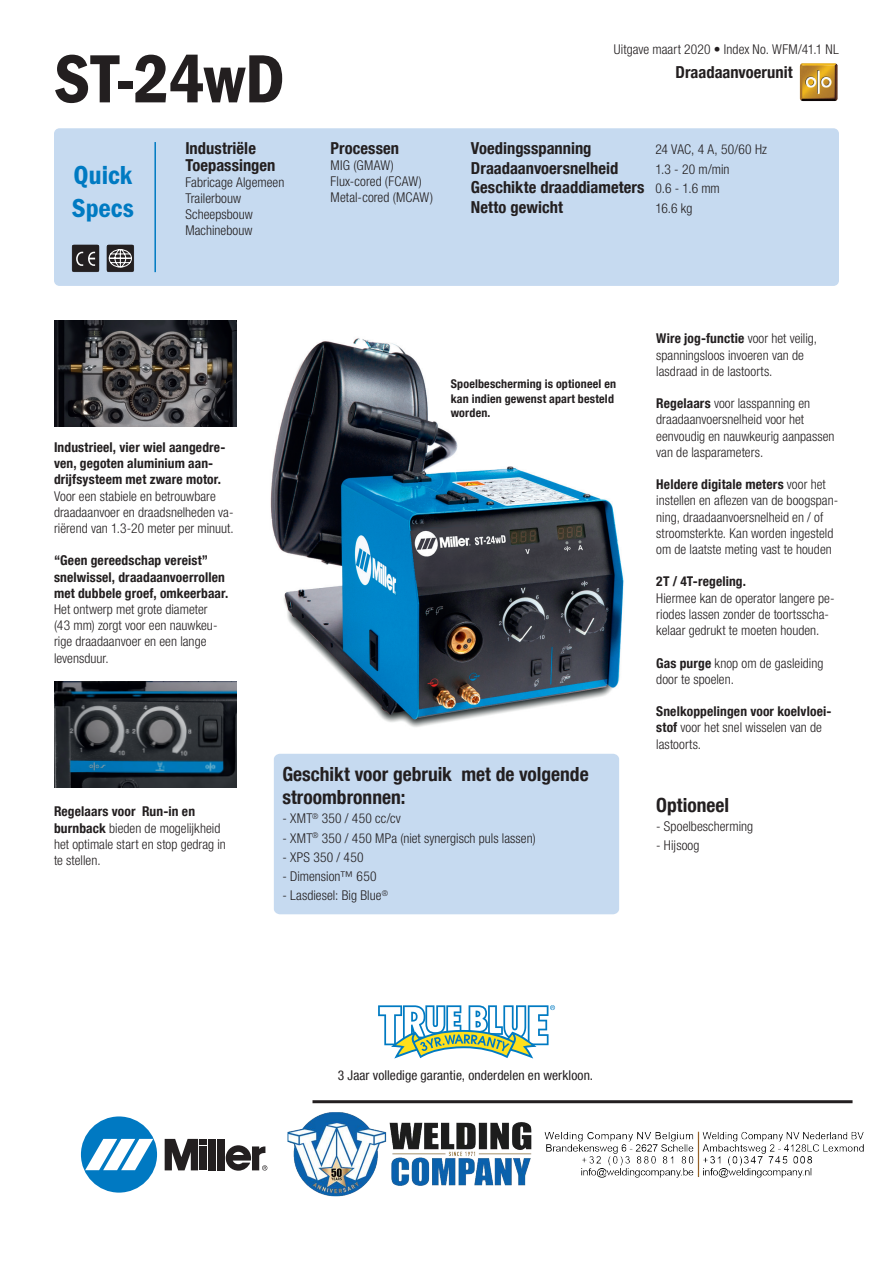
<style>
.page{position:relative;width:893px;height:1263px;background:#fff}
.page>*{position:absolute;margin:0;border:0;box-sizing:border-box;transform-origin:0 0}
.t1{font:70.5px "ITC Franklin Gothic Std Dm Cd";letter-spacing:-.005em;color:#231f20}
.t2{font:27px/32.4px "ITC Franklin Gothic Std Dm Cd";color:#007ac2}
.t3{font:700 condensed 19.5px/23.4px "Helvetica Neue LT Com";color:#231f20}
.t4{font:700 condensed 16.5px/16.8px "Helvetica Neue LT Com";color:#231f20}
.t5{font:300 condensed 13.5px/16.2px "Helvetica Neue LT Com";letter-spacing:.005em;color:#231f20}
.t6{font:700 condensed 13.5px/16.2px "Helvetica Neue LT Com";letter-spacing:.01em;color:#231f20}
.t7{font:condensed 13.5px "Helvetica";letter-spacing:-.01em;color:#231f20}
.t8{font:condensed 13.5px "Helvetica Neue LT Com";letter-spacing:.005em;color:#231f20}
.t9{font:300 condensed 13.5px "Helvetica Neue LT Com";letter-spacing:.025em;color:#231f20}
.t10{font:700 condensed 12px/14.4px "Helvetica Neue LT Com";letter-spacing:.015em;color:#231f20}
.s1{font-weight:300;font-size:13.5px}
.s2{font-weight:700}
</style>
<div class="page">
<img style="left:270px;top:338px;width:354px;height:389px">
<img style="left:800px;top:63px;width:38px;height:38px">
<div style="left:54px;top:128px;width:785px;height:158px;background:#c6daf0;border-radius:5px"></div>
<hr style="left:154px;top:142px;width:2px;height:130px;background:#007ac2">
<svg style="left:378px;top:1005px;width:177px;height:53px"></svg>
<div style="left:81px;top:1116px;width:76px;height:76px;background:#0079c2;border-radius:50%"></div>
<svg style="left:85px;top:1139px;width:68px;height:31px"></svg>
<div style="left:209px;top:1139px;width:7px;height:31px;background:#231f20"></div>
<div style="left:218px;top:1139px;width:7px;height:31px;background:#231f20"></div>
<svg style="left:165px;top:1139px;width:42px;height:31px"></svg>
<svg style="left:226px;top:1145px;width:41px;height:26px"></svg>
<svg style="left:72px;top:244px;width:27px;height:28px"></svg>
<svg style="left:107px;top:244px;width:27px;height:28px"></svg>
<div style="left:274px;top:754px;width:345px;height:160px;background:#c6daf0"></div>
<img style="left:54px;top:320px;width:183px;height:106px">
<img style="left:54px;top:681px;width:183px;height:106px">
<img style="left:287px;top:1100px;width:577px;height:97px">
<h1 class="t1" style="left:54px;top:39px;width:232px">ST-24wD</h1>
<h2 class="t2" style="left:72px;top:159px;width:64px">Quick<br>Specs</h2>
<p class="t4" style="left:185px;top:140px;width:92px">Industriële<br>Toepassingen</p>
<p class="t5" style="left:185px;top:174px;width:100px">Fabricage Algemeen<br>Trailerbouw<br>Scheepsbouw<br>Machinebouw</p>
<p class="t6" style="left:54px;top:439px;width:173px">Industrieel, vier wiel aangedre&shy;ven, gegoten aluminium aan&shy;drijfsysteem met zware motor.</p>
<p class="t5" style="left:54px;top:488px;width:181px">Voor een stabiele en betrouwbare draadaanvoer en draadsnelheden va&shy;riërend van 1.3-20 meter per minuut.</p>
<p class="t6" style="left:54px;top:552px;width:176px">“Geen gereedschap vereist” snelwissel, draadaanvoerrollen met dubbele groef, omkeerbaar.</p>
<p class="t5" style="left:54px;top:601px;width:165px">Het ontwerp met grote diameter (43 mm) zorgt voor een nauwkeu&shy;rige draadaanvoer en een lange levensduur.</p>
<p class="t4" style="left:331px;top:140px;width:70px">Processen</p>
<p class="t5" style="left:331px;top:157px;width:104px">MIG (GMAW)<br>Flux-cored (FCAW)<br>Metal-cored (MCAW)</p>
<p class="t5" style="left:614px;top:41px;width:227px">Uitgave maart 2020 • Index No. WFM/41.1 NL</p>
<p class="t4" style="left:676px;top:64px;width:119px">Draadaanvoerunit</p>
<p class="t4" style="left:471px;top:140px;width:122px">Voedingsspanning</p>
<p class="t5" style="left:655px;top:141px;width:113px">24 VAC, 4 A, 50/60 Hz</p>
<p class="t4" style="left:471px;top:159px;width:149px">Draadaanvoersnelheid</p>
<p class="t5" style="left:655px;top:161px;width:75px">1.3 - 20 m/min</p>
<p class="t4" style="left:471px;top:178px;width:250px;line-height:19.8px">Geschikte draaddiameters <span class="s1">0.6 - 1.6 mm<br></span>Netto gewicht</p>
<p class="t5" style="left:655px;top:200px;width:38px">16.6 kg</p>
<p class="t10" style="left:451px;top:377px;width:167px">Spoelbescherming is optioneel en kan indien gewenst apart besteld worden.</p>
<p class="t5" style="left:656px;top:330px;width:162px"><span class="s2">Wire jog-functie</span> voor het veilig, spanningsloos invoeren van de lasdraad in de lastoorts.</p>
<p class="t5" style="left:656px;top:395px;width:180px"><span class="s2">Regelaars</span> voor lasspanning en draadaanvoersnelheid voor het eenvoudig en nauwkeurig aanpassen van de lasparameters.</p>
<p class="t5" style="left:656px;top:476px;width:184px"><span class="s2">Heldere digitale meters</span> voor het instellen en aflezen van de boogspan&shy;ning, draadaanvoersnelheid en / of stroomsterkte. Kan worden ingesteld om de laatste meting vast te houden</p>
<p class="t6" style="left:656px;top:574px;width:91px">2T / 4T-regeling.</p>
<p class="t5" style="left:656px;top:590px;width:180px">Hiermee kan de operator langere pe&shy;riodes lassen zonder de toortsscha&shy;kelaar gedrukt te moeten houden.</p>
<p class="t5" style="left:656px;top:654px;width:169px"><span class="s2">Gas purge</span> knop om de gasleiding door te spoelen.</p>
<p class="t5" style="left:656px;top:703px;width:177px"><span class="s2">Snelkoppelingen voor koelvloei&shy;stof</span> voor het snel wisselen van de lastoorts.</p>
<p class="t5" style="left:54px;top:803px;width:173px"><span class="s2">Regelaars voor Run-in en burnback</span> bieden de mogelijkheid het optimale start en stop gedrag in te stellen.</p>
<h3 class="t3" style="left:282px;top:762px;width:308px">Geschikt voor gebruik met de volgende stroombronnen:</h3>
<p class="t5" style="left:282px;top:810px;width:120px">- XMT<sup>®</sup> 350 / 450 cc/cv</p>
<p class="t5" style="left:282px;top:830px;width:255px">- XMT<sup>®</sup> 350 / 450 MPa (niet synergisch puls lassen)</p>
<p class="t9" style="left:282px;top:849px;width:83px">- XPS 350 / 450</p>
<p class="t5" style="left:282px;top:868px;width:96px">- Dimension™ 650</p>
<p class="t5" style="left:282px;top:887px;width:107px">- Lasdiesel: Big Blue<sup>®</sup></p>
<h3 class="t3" style="left:656px;top:793px;width:74px">Optioneel</h3>
<p class="t5" style="left:656px;top:818px;width:98px">- Spoelbescherming</p>
<p class="t5" style="left:656px;top:837px;width:45px">- Hijsoog</p>
<p class="t8" style="left:338px;top:1067px;width:257px">3 Jaar volledige garantie, onderdelen en werkloon.</p>
<p class="t7" style="left:312px;top:1067px;width:314px">Power sou ce is warranted for thr e years, parts and labour.</p>
</div>
